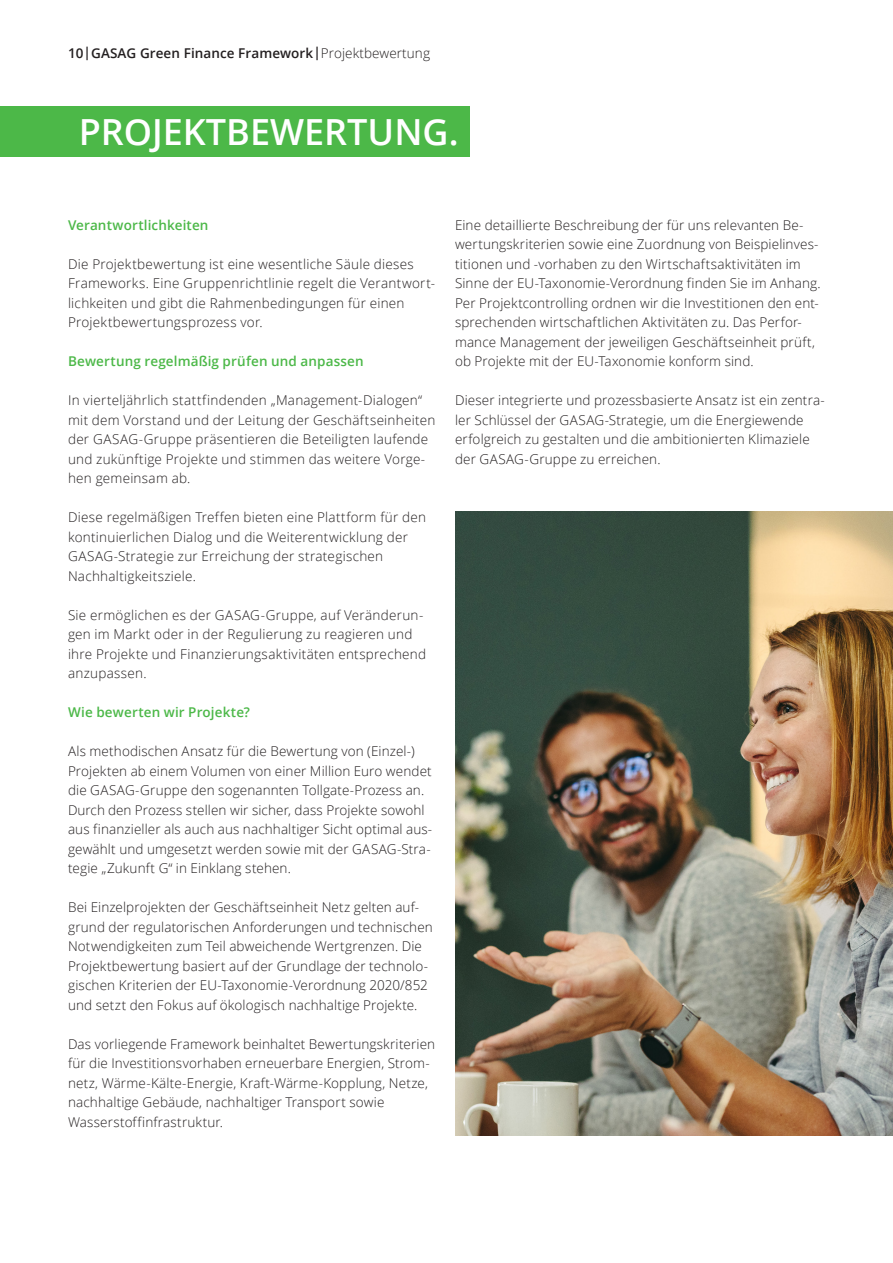
<style>
.page{position:relative;width:893px;height:1263px;background:#fff}
.page>*{position:absolute;margin:0;border:0;box-sizing:border-box;transform-origin:0 0}
.t1{font:600 36px "Open Sans";color:#fff}
.t2{font:300 13.5px/19.5px "Open Sans";letter-spacing:.01em;color:#231f20}
.t3{font:600 13.5px "Open Sans";letter-spacing:.01em;color:#4cb848}
.t4{font:600 13.5px "Open Sans";letter-spacing:.005em;color:#231f20}
.s1{font-weight:300}
</style>
<div class="page">
<div style="left:0;top:106px;width:470px;height:51px;background:#4cb848"></div>
<img style="left:455px;top:511px;width:438px;height:624px">
<p class="t4" style="left:68px;top:44px;width:363px">10|GASAG Green Finance Framework|<span class="s1">Projektbewertung</span></p>
<p class="t1" style="left:79px;top:108px;width:381px">PROJEKTBEWERTUNG.</p>
<p class="t3" style="left:68px;top:215px;width:142px">Verantwortlichkeiten</p>
<p class="t2" style="left:68px;top:253px;width:368px">Die Projektbewertung ist eine wesentliche Säule dieses<br>Frameworks. Eine Gruppenrichtlinie regelt die Verantwort&shy;lichkeiten und gibt die Rahmenbedingungen für einen</p>
<p class="t2" style="left:68px;top:312px;width:196px">Projektbewertungsprozess vor.</p>
<p class="t3" style="left:68px;top:352px;width:297px">Bewertung regelmäßig prüfen und anpassen</p>
<p class="t2" style="left:68px;top:390px;width:369px">In vierteljährlich stattfindenden „Management-Dialogen“ mit dem Vorstand und der Leitung der Geschäftseinheiten der GASAG-Gruppe präsentieren die Beteiligten laufende und zukünftige Projekte und stimmen das weitere Vorge&shy;hen gemeinsam ab.</p>
<p class="t2" style="left:68px;top:507px;width:359px">Diese regelmäßigen Treffen bieten eine Plattform für den kontinuierlichen Dialog und die Weiterentwicklung der<br>GASAG-Strategie zur Erreichung der strategischen</p>
<p class="t2" style="left:68px;top:565px;width:129px">Nachhaltigkeitsziele.</p>
<p class="t2" style="left:68px;top:604px;width:360px">Sie ermöglichen es der GASAG-Gruppe, auf Veränderun&shy;gen im Markt oder in der Regulierung zu reagieren und ihre Projekte und Finanzierungsaktivitäten entsprechend anzupassen.</p>
<p class="t3" style="left:68px;top:703px;width:184px">Wie bewerten wir Projekte?</p>
<p class="t2" style="left:68px;top:741px;width:366px">Als methodischen Ansatz für die Bewertung von (Einzel-)<br>Projekten ab einem Volumen von einer Million Euro wendet die GASAG-Gruppe den sogenannten Tollgate-Prozess an.<br>Durch den Prozess stellen wir sicher, dass Projekte sowohl aus finanzieller als auch aus nachhaltiger Sicht optimal aus&shy;gewählt und umgesetzt werden sowie mit der GASAG-Stra&shy;tegie „Zukunft G“ in Einklang stehen.</p>
<p class="t2" style="left:68px;top:897px;width:366px">Bei Einzelprojekten der Geschäftseinheit Netz gelten auf&shy;grund der regulatorischen Anforderungen und technischen Notwendigkeiten zum Teil abweichende Wertgrenzen. Die Projektbewertung basiert auf der Grundlage der technolo&shy;gischen Kriterien der EU-Taxonomie-Verordnung 2020/852 und setzt den Fokus auf ökologisch nachhaltige Projekte.</p>
<p class="t2" style="left:68px;top:1033px;width:369px">Das vorliegende Framework beinhaltet Bewertungskriterien für die Investitionsvorhaben erneuerbare Energien, Strom&shy;netz, Wärme-Kälte-Energie, Kraft-Wärme-Kopplung, Netze, nachhaltige Gebäude, nachhaltiger Transport sowie</p>
<p class="t2" style="left:68px;top:1111px;width:157px">Wasserstoffinfrastruktur.</p>
<p class="t2" style="left:455px;top:214px;width:367px">Eine detaillierte Beschreibung der für uns relevanten Be&shy;wertungskriterien sowie eine Zuordnung von Beispielinves&shy;titionen und -vorhaben zu den Wirtschaftsaktivitäten im Sinne der EU-Taxonomie-Verordnung finden Sie im Anhang.<br>Per Projektcontrolling ordnen wir die Investitionen den ent&shy;sprechenden wirtschaftlichen Aktivitäten zu. Das Perfor&shy;mance Management der jeweiligen Geschäftseinheit prüft, ob Projekte mit der EU-Taxonomie konform sind.</p>
<p class="t2" style="left:455px;top:390px;width:371px">Dieser integrierte und prozessbasierte Ansatz ist ein zentra&shy;ler Schlüssel der GASAG-Strategie, um die Energiewende erfolgreich zu gestalten und die ambitionierten Klimaziele der GASAG-Gruppe zu erreichen.</p>
</div>
